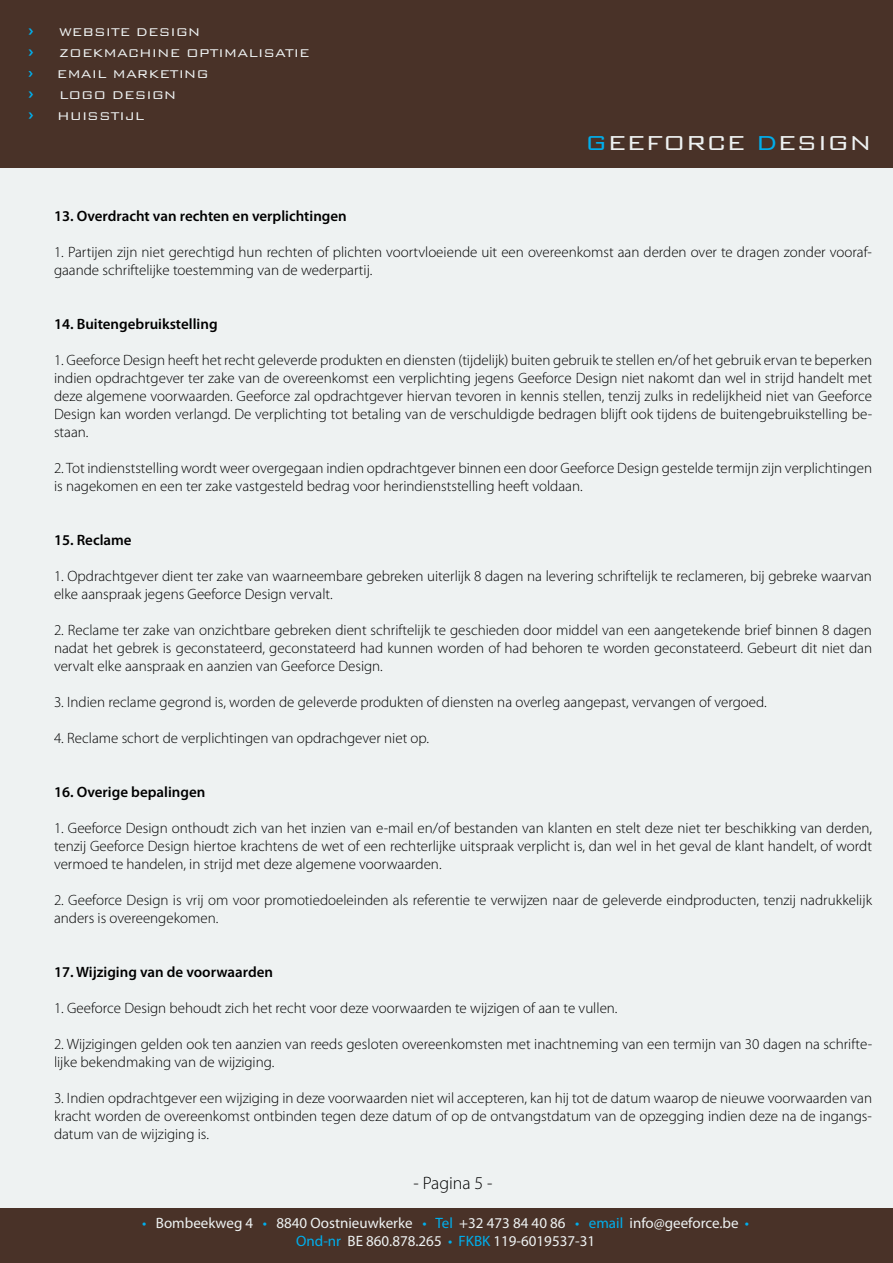
<style>
.page{position:relative;width:893px;height:1263px;background:#fff}
.page>*{position:absolute;margin:0;border:0;box-sizing:border-box;transform-origin:0 0}
.t1{font:300 27px "Bank Gothic BT";color:#eef2f2}
.t2{font:500 21px "Bank Gothic BT";color:#00aeec}
.t3{font:300 18px "Myriad Pro";color:#000}
.t4{font:300 15px/18px "Myriad Pro";color:#000}
.t5{font:600 15px "Myriad Pro";color:#000}
.t6{font:15px/18px "Myriad Pro";color:#eef2f2;text-align:center}
.t7{font:300 15px/21px "Bank Gothic BT";color:#eef2f2}
.s1{font-weight:500;font-size:21px;color:#00aeec}
.s2{font-weight:500;font-size:19.5px;color:#00aeec}
.s3{color:#00aeec}
</style>
<div class="page">
<div style="left:0;top:132px;width:893px;height:1104px;background:#eef2f2"></div>
<div style="left:0;top:0;width:893px;height:167px;background:#493228"></div>
<div style="left:0;top:1208px;width:893px;height:54px;background:#493228"></div>
<p class="t7" style="left:28px;top:21px;width:283px"><span class="s1">›</span> WEBSITE DESIGN<br><span class="s1">›</span> ZOEKMACHINE OPTIMALISATIE <span class="s2">›</span> EMAIL MARKETING<br><span class="s1">›</span> LOGO DESIGN</p>
<h2 class="t2" style="left:28px;top:103px;width:8px">›</h2>
<p class="t7" style="left:57px;top:105px;width:89px">HUISSTIJL</p>
<h1 class="t1" style="left:585px;top:128px;width:288px"><span class="s3">G</span>EEFORCE <span class="s3">D</span>ESIGN</h1>
<p class="t5" style="left:54px;top:208px;width:294px">13. Overdracht van rechten en verplichtingen</p>
<p class="t4" style="left:54px;top:244px;width:819px">1. Partijen zijn niet gerechtigd hun rechten of plichten voortvloeiende uit een overeenkomst aan derden over te dragen zonder vooraf&shy;gaande schriftelijke toestemming van de wederpartij.</p>
<p class="t5" style="left:54px;top:316px;width:165px">14. Buitengebruikstelling</p>
<p class="t4" style="left:54px;top:352px;width:820px;text-align:justify">1. Geeforce Design heeft het recht geleverde produkten en diensten (tijdelijk) buiten gebruik te stellen en/of het gebruik ervan te beperken indien opdrachtgever ter zake van de overeenkomst een verplichting jegens Geeforce Design niet nakomt dan wel in strijd handelt met deze algemene voorwaarden. Geeforce zal opdrachtgever hiervan tevoren in kennis stellen, tenzij zulks in redelijkheid niet van Geeforce Design kan worden verlangd. De verplichting tot betaling van de verschuldigde bedragen blijft ook tijdens de buitengebruikstelling be&shy;staan.</p>
<p class="t4" style="left:54px;top:460px;width:820px">2. Tot indienststelling wordt weer overgegaan indien opdrachtgever binnen een door Geeforce Design gestelde termijn zijn verplichtingen is nagekomen en een ter zake vastgesteld bedrag voor herindienststelling heeft voldaan.</p>
<p class="t5" style="left:54px;top:532px;width:79px">15. Reclame</p>
<p class="t4" style="left:54px;top:568px;width:819px">1. Opdrachtgever dient ter zake van waarneembare gebreken uiterlijk 8 dagen na levering schriftelijk te reclameren, bij gebreke waarvan elke aanspraak jegens Geeforce Design vervalt.</p>
<p class="t4" style="left:54px;top:622px;width:819px;text-align:justify">2. Reclame ter zake van onzichtbare gebreken dient schriftelijk te geschieden door middel van een aangetekende brief binnen 8 dagen nadat het gebrek is geconstateerd, geconstateerd had kunnen worden of had behoren te worden geconstateerd. Gebeurt dit niet dan vervalt elke aanspraak en aanzien van Geeforce Design.</p>
<p class="t4" style="left:54px;top:694px;width:714px">3. Indien reclame gegrond is, worden de geleverde produkten of diensten na overleg aangepast, vervangen of vergoed.</p>
<p class="t4" style="left:54px;top:730px;width:377px">4. Reclame schort de verplichtingen van opdrachgever niet op.</p>
<p class="t5" style="left:54px;top:784px;width:153px">16. Overige bepalingen</p>
<p class="t4" style="left:54px;top:820px;width:819px;text-align:justify">1. Geeforce Design onthoudt zich van het inzien van e-mail en/of bestanden van klanten en stelt deze niet ter beschikking van derden, tenzij Geeforce Design hiertoe krachtens de wet of een rechterlijke uitspraak verplicht is, dan wel in het geval de klant handelt, of wordt vermoed te handelen, in strijd met deze algemene voorwaarden.</p>
<p class="t4" style="left:54px;top:892px;width:819px">2. Geeforce Design is vrij om voor promotiedoeleinden als referentie te verwijzen naar de geleverde eindproducten, tenzij nadrukkelijk anders is overeengekomen.</p>
<p class="t5" style="left:54px;top:964px;width:221px">17. Wijziging van de voorwaarden</p>
<p class="t4" style="left:54px;top:1000px;width:565px">1. Geeforce Design behoudt zich het recht voor deze voorwaarden te wijzigen of aan te vullen.</p>
<p class="t4" style="left:54px;top:1036px;width:820px">2. Wijzigingen gelden ook ten aanzien van reeds gesloten overeenkomsten met inachtneming van een termijn van 30 dagen na schrifte&shy;lijke bekendmaking van de wijziging.</p>
<p class="t4" style="left:54px;top:1090px;width:820px;text-align:justify">3. Indien opdrachtgever een wijziging in deze voorwaarden niet wil accepteren, kan hij tot de datum waarop de nieuwe voorwaarden van kracht worden de overeenkomst ontbinden tegen deze datum of op de ontvangstdatum van de opzegging indien deze na de ingangs&shy;datum van de wijziging is.</p>
<p class="t3" style="left:413px;top:1173px;width:81px">- Pagina 5 -</p>
<p class="t6" style="left:142px;top:1215px;width:609px"><span class="s3">•</span> Bombeekweg 4 <span class="s3">•</span> 8840 Oostnieuwkerke <span class="s3">• Tel</span> +32 473 84 40 86 <span class="s3">• email</span> info@geeforce.be <span class="s3">•<br>Ond-nr</span> BE 860.878.265 <span class="s3">• FKBK</span> 119-6019537-31</p>
</div>
